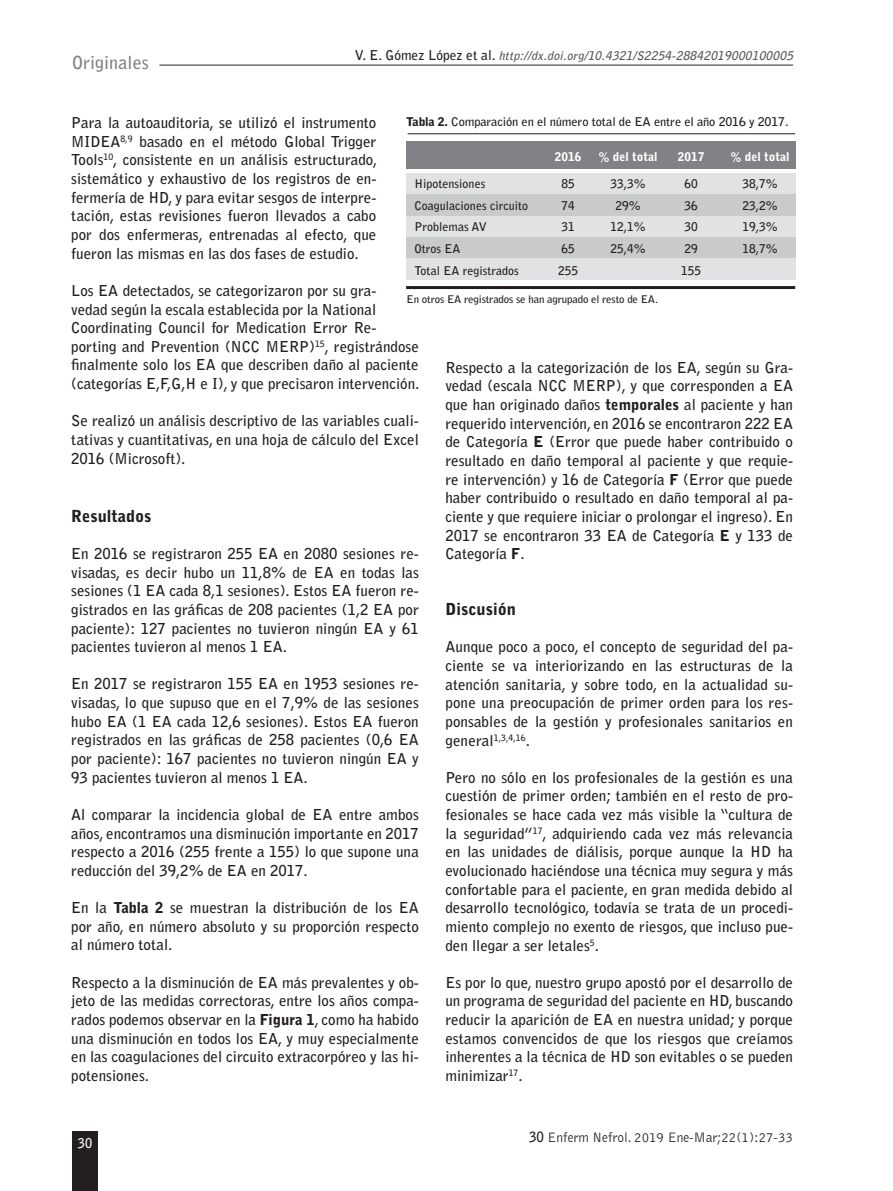
<style>
.page{position:relative;width:893px;height:1191px;background:#fff}
.page>*{position:absolute;margin:0;border:0;box-sizing:border-box;transform-origin:0 0}
.t1{font:700 18px "Bell Gothic Std";color:#808285}
.t2{font:900 16.5px "Bell Gothic Std";color:#231f20}
.t3{font:700 15px/18.6px "Bell Gothic Std";color:#231f20;text-align:justify}
.t4{font:300 14.1px "Bell Gothic Std";color:#231f20;scale:.95 1}
.t5{font:700 13.5px "Bell Gothic Std";color:#fff;scale:.95 1}
._00titul1{font:700 12px "Bell Gothic Std";color:#231f20}
.t6{font:italic 700 12px "Bell Gothic Std";color:#57585a}
._00titul1-2{font:700 12px "Bell Gothic Std";color:#231f20;scale:1.04 1}
.t7{font:900 12px "Bell Gothic Std";color:#fff}
._00titul1-3{font:700 10.5px "Bell Gothic Std";letter-spacing:-.015em;color:#231f20;scale:1.04 1}
.s1{font-style:normal;font-size:13.5px;color:#231f20}
.s2{font-weight:900}
.s3{font-weight:700}
</style>
<div class="page">
<div style="left:72px;top:1131px;width:26px;height:60px;background:#231f20"></div>
<hr style="left:159px;top:65px;width:634px;height:1px;background:#231f20">
<div style="left:406px;top:141px;width:389px;height:28px;background:#808285"></div>
<div style="left:406px;top:173px;width:389px;height:22px;background:#e1e2e4"></div>
<div style="left:406px;top:195px;width:389px;height:21px;background:#c9cacc"></div>
<div style="left:406px;top:216px;width:389px;height:21px;background:#e1e2e4"></div>
<div style="left:406px;top:237px;width:389px;height:21px;background:#c9cacc"></div>
<div style="left:406px;top:258px;width:389px;height:22px;background:#e1e2e4"></div>
<hr style="left:408px;top:133px;width:387px;height:1px;background:#231f20">
<hr style="left:406px;top:286px;width:389px;height:3px;background:#231f20">
<p class="t1" style="left:72px;top:52px;width:78px">Originales</p>
<p class="t6" style="left:355px;top:49px;width:443px"><span class="s1">V. E . G ó m e z L ó p e z e t a l .</span> http://dx.doi.org/10.4321/S2254-28842019000100005</p>
<p class="t3" style="left:71px;top:113px;width:307px">Para la autoauditoria, se utilizó el instrumento MIDEA<sup>8,9</sup> basado en el método Global Trigger Tools<sup>10</sup>, consistente en un análisis estructurado, sistemático y exhaustivo de los registros de en&shy;fermería de HD, y para evitar sesgos de interpre&shy;tación, estas revisiones fueron llevados a cabo por dos enfermeras, entrenadas al efecto, que fueron las mismas en las dos fases de estudio.</p>
<p class="t3" style="left:71px;top:281px;width:350px;text-align:left">Los EA detectados, se categorizaron por su gra-<br>vedad según la escala establecida por la National Coordinating Council for Medication Error Re&shy;porting and Prevention (NCC MERP)<sup>15</sup>, registrándose finalmente solo los EA que describen daño al paciente (categorías E,F,G,H e I), y que precisaron intervención.</p>
<p class="t3" style="left:71px;top:412px;width:349px">Se realizó un análisis descriptivo de las variables cuali&shy;tativas y cuantitativas, en una hoja de cálculo del Excel 2016 (Microsoft).</p>
<p class="_00titul1-2" style="left:406px;top:114px;width:369px"><span class="s2">Tabla 2.</span> Comparación en el número total de EA entre el año 2016 y 2017.</p>
<p class="t7" style="left:555px;top:150px;width:28px">2016</p>
<p class="t7" style="left:599px;top:150px;width:60px">% del total</p>
<p class="t7" style="left:678px;top:150px;width:28px">2017</p>
<p class="t7" style="left:731px;top:150px;width:60px">% del total</p>
<p class="_00titul1" style="left:415px;top:177px;width:72px">Hipotensiones</p>
<p class="_00titul1" style="left:561px;top:177px;width:15px">85</p>
<p class="_00titul1" style="left:610px;top:177px;width:37px">33,3%</p>
<p class="_00titul1" style="left:684px;top:177px;width:15px">60</p>
<p class="_00titul1" style="left:742px;top:177px;width:37px">38,7%</p>
<p class="_00titul1" style="left:415px;top:198px;width:115px">Coagulaciones circuito</p>
<p class="_00titul1" style="left:561px;top:198px;width:15px">74</p>
<p class="_00titul1" style="left:615px;top:198px;width:27px">29%</p>
<p class="_00titul1" style="left:684px;top:198px;width:15px">36</p>
<p class="_00titul1" style="left:742px;top:198px;width:37px">23,2%</p>
<p class="_00titul1" style="left:415px;top:220px;width:74px">Problemas AV</p>
<p class="_00titul1" style="left:561px;top:220px;width:15px">31</p>
<p class="_00titul1" style="left:610px;top:220px;width:37px">12,1%</p>
<p class="_00titul1" style="left:684px;top:220px;width:15px">30</p>
<p class="_00titul1" style="left:742px;top:220px;width:37px">19,3%</p>
<p class="_00titul1" style="left:415px;top:241px;width:47px">Otros EA</p>
<p class="_00titul1" style="left:561px;top:241px;width:15px">65</p>
<p class="_00titul1" style="left:610px;top:241px;width:37px">25,4%</p>
<p class="_00titul1" style="left:684px;top:241px;width:15px">29</p>
<p class="_00titul1" style="left:742px;top:241px;width:37px">18,7%</p>
<p class="_00titul1" style="left:415px;top:263px;width:106px">Total EA registrados</p>
<p class="_00titul1" style="left:558px;top:263px;width:22px">255</p>
<p class="_00titul1" style="left:681px;top:263px;width:22px">155</p>
<p class="_00titul1-3" style="left:407px;top:293px;width:243px">En otros EA registrados se han agrupado el resto de EA.</p>
<p class="t3" style="left:445px;top:358px;width:349px">Respecto a la categorización de los EA, según su Gra&shy;vedad (escala NCC MERP), y que corresponden a EA que han originado daños <span class="s2">temporales</span> al paciente y han requerido intervención, en 2016 se encontraron 222 EA de Categoría <span class="s2">E</span> (Error que puede haber contribuido o resultado en daño temporal al paciente y que requie&shy;re intervención) y 16 de Categoría <span class="s2">F</span> (Error que puede haber contribuido o resultado en daño temporal al pa&shy;ciente y que requiere iniciar o prolongar el ingreso). En 2017 se encontraron 33 EA de Categoría <span class="s2">E</span> y 133 de Categoría <span class="s2">F</span>.</p>
<p class="t2" style="left:71px;top:506px;width:82px">Resultados</p>
<p class="t3" style="left:71px;top:544px;width:349px">En 2016 se registraron 255 EA en 2080 sesiones re&shy;visadas, es decir hubo un 11,8% de EA en todas las sesiones (1 EA cada 8,1 sesiones). Estos EA fueron re&shy;gistrados en las gráficas de 208 pacientes (1,2 EA por paciente): 127 pacientes no tuvieron ningún EA y 61 pacientes tuvieron al menos 1 EA.</p>
<p class="t3" style="left:71px;top:675px;width:349px">En 2017 se registraron 155 EA en 1953 sesiones re&shy;visadas, lo que supuso que en el 7,9% de las sesiones hubo EA (1 EA cada 12,6 sesiones). Estos EA fueron registrados en las gráficas de 258 pacientes (0,6 EA por paciente): 167 pacientes no tuvieron ningún EA y 93 pacientes tuvieron al menos 1 EA.</p>
<p class="t3" style="left:71px;top:805px;width:349px">Al comparar la incidencia global de EA entre ambos años, encontramos una disminución importante en 2017 respecto a 2016 (255 frente a 155) lo que supone una reducción del 39,2% de EA en 2017.</p>
<p class="t3" style="left:71px;top:898px;width:349px">En la <span class="s2">Tabla 2</span> se muestran la distribución de los EA por año, en número absoluto y su proporción respecto al número total.</p>
<p class="t3" style="left:71px;top:973px;width:349px">Respecto a la disminución de EA más prevalentes y ob&shy;jeto de las medidas correctoras, entre los años compa&shy;rados podemos observar en la <span class="s2">Figura 1</span>, como ha habido una disminución en todos los EA, y muy especialmente en las coagulaciones del circuito extracorpóreo y las hi&shy;potensiones.</p>
<p class="t2" style="left:445px;top:599px;width:72px">Discusión</p>
<p class="t3" style="left:445px;top:637px;width:349px">Aunque poco a poco, el concepto de seguridad del pa&shy;ciente se va interiorizando en las estructuras de la atención sanitaria, y sobre todo, en la actualidad su&shy;pone una preocupación de primer orden para los res&shy;ponsables de la gestión y profesionales sanitarios en general<sup>1,3,4,16</sup>.</p>
<p class="t3" style="left:445px;top:768px;width:349px">Pero no sólo en los profesionales de la gestión es una cuestión de primer orden; también en el resto de pro&shy;fesionales se hace cada vez más visible la “cultura de la seguridad”<sup>17</sup>, adquiriendo cada vez más relevancia en las unidades de diálisis, porque aunque la HD ha evolucionado haciéndose una técnica muy segura y más confortable para el paciente, en gran medida debido al desarrollo tecnológico, todavía se trata de un procedi&shy;miento complejo no exento de riesgos, que incluso pue&shy;den llegar a ser letales<sup>5</sup>.</p>
<p class="t3" style="left:445px;top:973px;width:349px">Es por lo que, nuestro grupo apostó por el desarrollo de un programa de seguridad del paciente en HD, buscando reducir la aparición de EA en nuestra unidad; y porque estamos convencidos de que los riesgos que creíamos inherentes a la técnica de HD son evitables o se pueden minimizar<sup>17</sup>.</p>
<p class="t5" style="left:78px;top:1134px;width:17px">30</p>
<p class="t4" style="left:529px;top:1130px;width:279px"><span class="s3">30</span> Enferm Nefrol. 2019 Ene-Mar;22(1):27-33</p>
</div>
